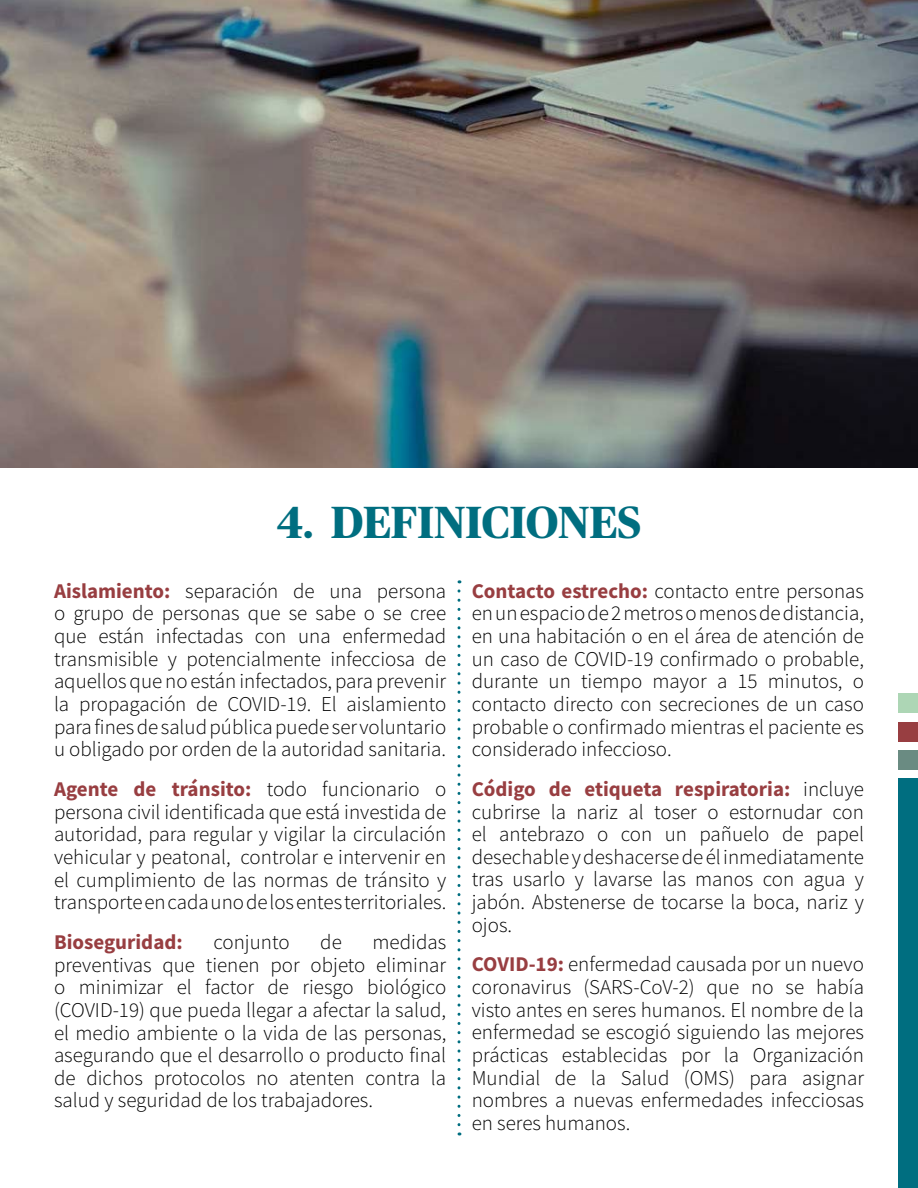
<style>
.page{position:relative;width:918px;height:1188px;background:#fff}
.page>*{position:absolute;margin:0;border:0;box-sizing:border-box;transform-origin:0 0}
.t1{font:700 45px "Publico Headline";color:#006e80}
.t2{font:300 21px/22.6px "Source Sans Pro";color:#000;text-align:justify}
.t3{font:700 21px "Source Sans Pro";color:#983e41}
.s1{font-weight:700;color:#983e41}
</style>
<div class="page">
<div style="left:899px;top:779px;width:19px;height:409px;background:#006e80"></div>
<div style="left:899px;top:750px;width:19px;height:20px;background:#6a8b82"></div>
<div style="left:899px;top:722px;width:19px;height:19px;background:#983e41"></div>
<div style="left:899px;top:693px;width:19px;height:20px;background:#add6b5"></div>
<img style="left:0;top:0;width:918px;height:467px">
<svg style="left:458px;top:591px;width:2px;height:545px"></svg>
<h1 class="t1" style="left:277px;top:490px;width:366px">4. DEFINICIONES</h1>
<p class="t2" style="left:54px;top:579px;width:394px"><span class="s1">Aislamiento:</span> separación de una persona o grupo de personas que se sabe o se cree que están infectadas con una enfermedad transmisible y potencialmente infecciosa de aquellos que no están infectados, para prevenir la propagación de COVID-19. El aislamiento para fines de salud pública puede ser voluntario u obligado por orden de la autoridad sanitaria.</p>
<p class="t2" style="left:54px;top:778px;width:394px"><span class="s1">Agente de tránsito:</span> todo funcionario o persona civil identificada que está investida de autoridad, para regular y vigilar la circulación vehicular y peatonal, controlar e intervenir en el cumplimiento de las normas de tránsito y transporte en cada uno de los entes territoriales.</p>
<p class="t3" style="left:54px;top:928px;width:130px">Bioseguridad:</p>
<p class="t2" style="left:213px;top:931px;width:78px">conjunto</p>
<p class="t2" style="left:320px;top:931px;width:23px">de</p>
<p class="t2" style="left:54px;top:931px;width:394px;text-indent:319px">medidas preventivas que tienen por objeto eliminar o minimizar el factor de riesgo biológico (COVID-19) que pueda llegar a afectar la salud, el medio ambiente o la vida de las personas, asegurando que el desarrollo o producto final de dichos protocolos no atenten contra la salud y seguridad de los trabajadores.</p>
<p class="t2" style="left:472px;top:579px;width:394px"><span class="s1">Contacto estrecho:</span> contacto entre personas en un espacio de 2 metros o menos de distancia, en una habitación o en el área de atención de un caso de COVID-19 confirmado o probable, durante un tiempo mayor a 15 minutos, o contacto directo con secreciones de un caso probable o confirmado mientras el paciente es considerado infeccioso.</p>
<p class="t2" style="left:472px;top:778px;width:394px"><span class="s1">Código de etiqueta respiratoria:</span> incluye cubrirse la nariz al toser o estornudar con el antebrazo o con un pañuelo de papel desechable y deshacerse de él inmediatamente tras usarlo y lavarse las manos con agua y jabón. Abstenerse de tocarse la boca, nariz y ojos.</p>
<p class="t2" style="left:472px;top:953px;width:394px"><span class="s1">COVID-19:</span> enfermedad causada por un nuevo coronavirus (SARS-CoV-2) que no se había visto antes en seres humanos. El nombre de la enfermedad se escogió siguiendo las mejores prácticas establecidas por la Organización Mundial de la Salud (OMS) para asignar nombres a nuevas enfermedades infecciosas en seres humanos.</p>
</div>
